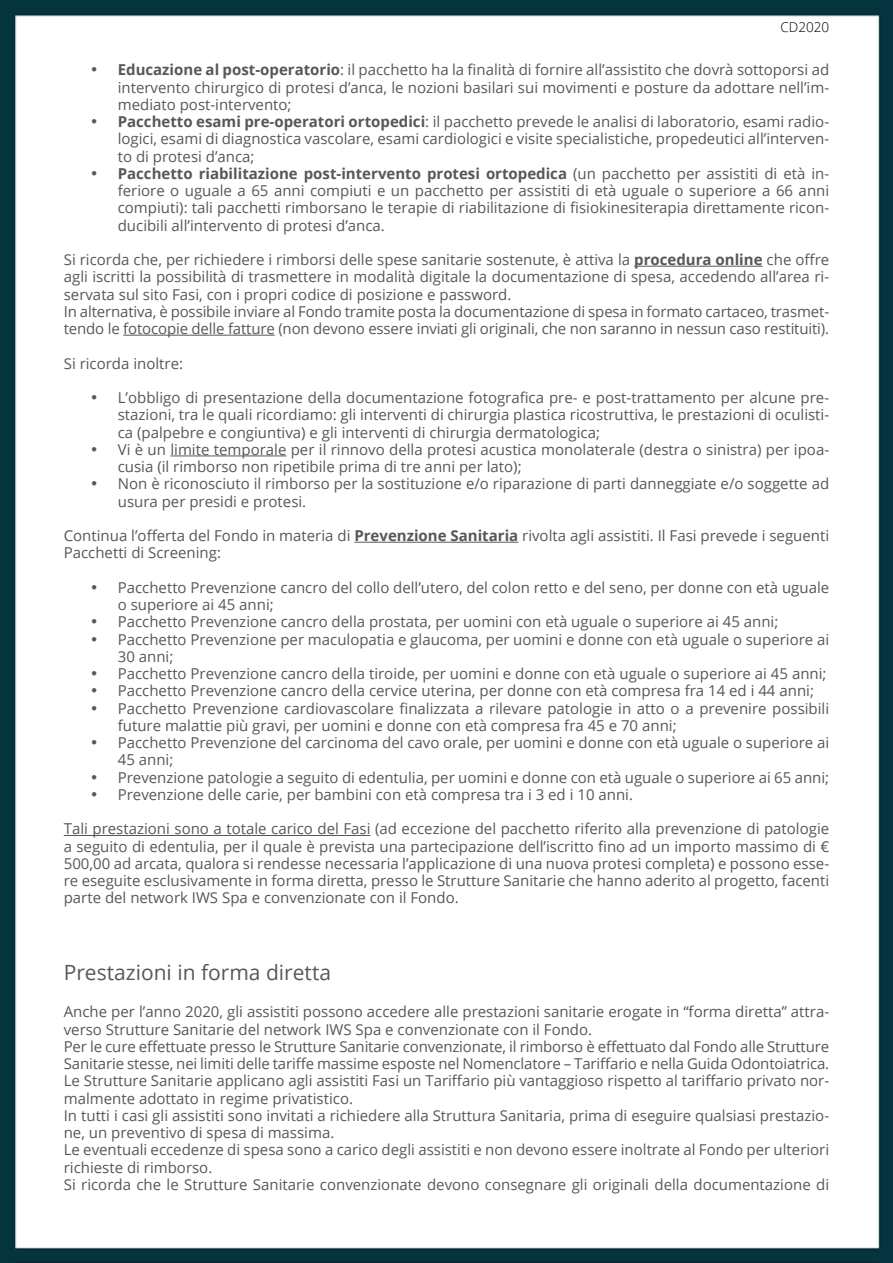
<style>
.page{position:relative;width:893px;height:1263px;background:#fff}
.page>*{position:absolute;margin:0;border:0;box-sizing:border-box;transform-origin:0 0}
.t1{font:21px "Open Sans";color:#575756}
.t2{font:15px/17.2px "Open Sans";color:#575756}
.t3{font:300 13.5px "Open Sans";color:#000}
.s1{font-weight:700}
</style>
<div class="page">
<img style="left:0;top:0;width:893px;height:1263px">
<div style="left:172px;top:311px;width:538px;height:920px;background:#fff"></div>
<hr style="left:634px;top:266px;width:129px;height:1px;background:#575756">
<hr style="left:123px;top:335px;width:152px;height:1px;background:#575756">
<hr style="left:170px;top:456px;width:116px;height:1px;background:#575756">
<hr style="left:354px;top:542px;width:164px;height:1px;background:#575756">
<hr style="left:64px;top:835px;width:306px;height:1px;background:#575756">
<p class="t3" style="left:780px;top:17px;width:50px">CD2020</p>
<p class="t2" style="left:118px;top:61px;width:713px;text-align:justify;text-indent:-27px">• <span class="s1">Educazione al post-operatorio</span>: il pacchetto ha la finalità di fornire all’assistito che dovrà sottoporsi ad intervento chirurgico di protesi d’anca, le nozioni basilari sui movimenti e posture da adottare nell’im&shy;mediato post-intervento;</p>
<p class="t2" style="left:118px;top:113px;width:713px;text-align:justify;text-indent:-27px">• <span class="s1">Pacchetto esami pre-operatori ortopedici</span>: il pacchetto prevede le analisi di laboratorio, esami radio&shy;logici, esami di diagnostica vascolare, esami cardiologici e visite specialistiche, propedeutici all’interven&shy;to di protesi d’anca;</p>
<p class="t2" style="left:118px;top:164px;width:713px;text-align:justify;text-indent:-27px">• <span class="s1">Pacchetto riabilitazione post-intervento protesi ortopedica</span> (un pacchetto per assistiti di età in&shy;feriore o uguale a 65 anni compiuti e un pacchetto per assistiti di età uguale o superiore a 66 anni compiuti): tali pacchetti rimborsano le terapie di riabilitazione di fisiokinesiterapia direttamente ricon&shy;ducibili all’intervento di protesi d’anca.</p>
<p class="t2" style="left:64px;top:251px;width:767px">Si ricorda che, per richiedere i rimborsi delle spese sanitarie sostenute, è attiva la <span class="s1">procedura online</span> che offre agli iscritti la possibilità di trasmettere in modalità digitale la documentazione di spesa, accedendo all’area ri&shy;servata sul sito Fasi, con i propri codice di posizione e password.<br>In alternativa, è possibile inviare al Fondo tramite posta la documentazione di spesa in formato cartaceo, trasmet&shy;tendo le fotocopie delle fatture (non devono essere inviati gli originali, che non saranno in nessun caso restituiti).</p>
<p class="t2" style="left:64px;top:354px;width:121px">Si ricorda inoltre:</p>
<p class="t2" style="left:118px;top:389px;width:713px;text-align:justify;text-indent:-27px">• L’obbligo di presentazione della documentazione fotografica pre- e post-trattamento per alcune pre&shy;stazioni, tra le quali ricordiamo: gli interventi di chirurgia plastica ricostruttiva, le prestazioni di oculisti&shy;ca (palpebre e congiuntiva) e gli interventi di chirurgia dermatologica;</p>
<p class="t2" style="left:118px;top:440px;width:713px;text-indent:-27px">• Vi è un limite temporale per il rinnovo della protesi acustica monolaterale (destra o sinistra) per ipoa&shy;cusia (il rimborso non ripetibile prima di tre anni per lato);</p>
<p class="t2" style="left:118px;top:475px;width:713px;text-indent:-27px">• Non è riconosciuto il rimborso per la sostituzione e/o riparazione di parti danneggiate e/o soggette ad usura per presidi e protesi.</p>
<p class="t2" style="left:64px;top:527px;width:767px">Continua l’offerta del Fondo in materia di <span class="s1">Prevenzione Sanitaria</span> rivolta agli assistiti. Il Fasi prevede i seguenti<br>Pacchetti di Screening:</p>
<p class="t2" style="left:118px;top:578px;width:713px;text-indent:-27px">• Pacchetto Prevenzione cancro del collo dell’utero, del colon retto e del seno, per donne con età uguale o superiore ai 45 anni;</p>
<p class="t2" style="left:91px;top:613px;width:689px">• Pacchetto Prevenzione cancro della prostata, per uomini con età uguale o superiore ai 45 anni;</p>
<p class="t2" style="left:118px;top:630px;width:713px;text-indent:-27px">• Pacchetto Prevenzione per maculopatia e glaucoma, per uomini e donne con età uguale o superiore ai<br>30 anni;</p>
<p class="t2" style="left:91px;top:665px;width:737px">• Pacchetto Prevenzione cancro della tiroide, per uomini e donne con età uguale o superiore ai 45 anni;</p>
<p class="t2" style="left:91px;top:682px;width:725px">• Pacchetto Prevenzione cancro della cervice uterina, per donne con età compresa fra 14 ed i 44 anni;</p>
<p class="t2" style="left:118px;top:699px;width:713px;text-indent:-27px">• Pacchetto Prevenzione cardiovascolare finalizzata a rilevare patologie in atto o a prevenire possibili future malattie più gravi, per uomini e donne con età compresa fra 45 e 70 anni;</p>
<p class="t2" style="left:118px;top:734px;width:713px;text-indent:-27px">• Pacchetto Prevenzione del carcinoma del cavo orale, per uomini e donne con età uguale o superiore ai<br>45 anni;</p>
<p class="t2" style="left:91px;top:768px;width:740px">• Prevenzione patologie a seguito di edentulia, per uomini e donne con età uguale o superiore ai 65 anni;</p>
<p class="t2" style="left:91px;top:785px;width:544px">• Prevenzione delle carie, per bambini con età compresa tra i 3 ed i 10 anni.</p>
<p class="t2" style="left:64px;top:820px;width:767px;text-align:justify">Tali prestazioni sono a totale carico del Fasi (ad eccezione del pacchetto riferito alla prevenzione di patologie a seguito di edentulia, per il quale è prevista una partecipazione dell’iscritto fino ad un importo massimo di € 500,00 ad arcata, qualora si rendesse necessaria l’applicazione di una nuova protesi completa) e possono esse&shy;re eseguite esclusivamente in forma diretta, presso le Strutture Sanitarie che hanno aderito al progetto, facenti parte del network IWS Spa e convenzionate con il Fondo.</p>
<h1 class="t1" style="left:64px;top:958px;width:269px">Prestazioni in forma diretta</h1>
<p class="t2" style="left:64px;top:1003px;width:767px">Anche per l’anno 2020, gli assistiti possono accedere alle prestazioni sanitarie erogate in “forma diretta” attra&shy;verso Strutture Sanitarie del network IWS Spa e convenzionate con il Fondo.<br>Per le cure effettuate presso le Strutture Sanitarie convenzionate, il rimborso è effettuato dal Fondo alle Strutture Sanitarie stesse, nei limiti delle tariffe massime esposte nel Nomenclatore – Tariffario e nella Guida Odontoiatrica.<br>Le Strutture Sanitarie applicano agli assistiti Fasi un Tariffario più vantaggioso rispetto al tariffario privato nor&shy;malmente adottato in regime privatistico.<br>In tutti i casi gli assistiti sono invitati a richiedere alla Struttura Sanitaria, prima di eseguire qualsiasi prestazio&shy;ne, un preventivo di spesa di massima.<br>Le eventuali eccedenze di spesa sono a carico degli assistiti e non devono essere inoltrate al Fondo per ulteriori richieste di rimborso.<br>Si ricorda che le Strutture Sanitarie convenzionate devono consegnare gli originali della documentazione di</p>
</div>
